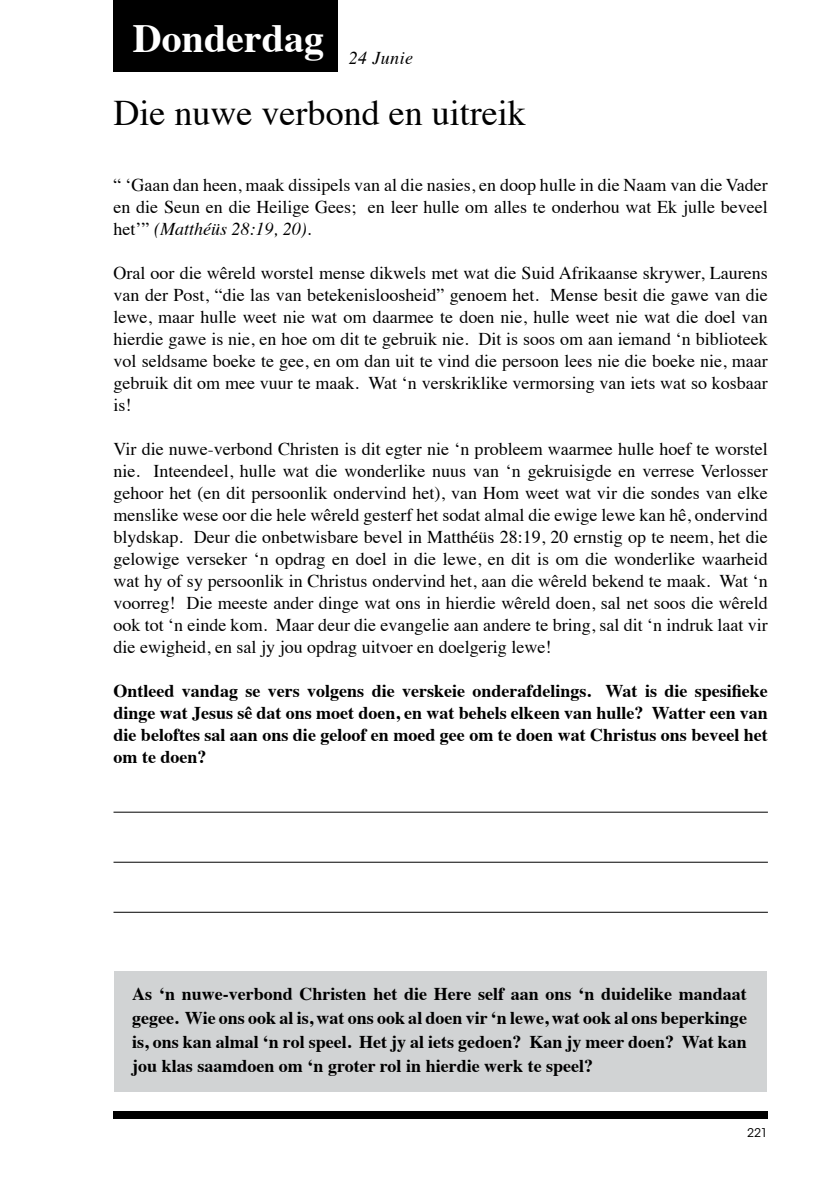
<style>
.page{position:relative;width:840px;height:1191px;background:#fff}
.page>*{position:absolute;margin:0;border:0;box-sizing:border-box;transform-origin:0 0}
.t1{font:700 40px "Times";color:#fff}
.t2{font:36px "Times";color:#000}
.t3{font:18px/22px "Times";color:#000;text-align:justify}
.t4{font:700 18px/24px "Times";color:#000;text-align:justify}
.t5{font:italic 18px "Times";letter-spacing:.02em;color:#000}
.t6{font:12px "ITC Avant Garde Std";color:#000}
.s1{font-style:italic}
</style>
<div class="page">
<div style="left:113px;top:1111px;width:654px;height:8px;background:#000"></div>
<div style="left:114px;top:971px;width:652px;height:120px;background:#d1d3d4"></div>
<div style="left:113px;top:0;width:225px;height:71px;background:#000"></div>
<hr style="left:113px;top:861px;width:654px;height:1px;background:#000">
<hr style="left:113px;top:911px;width:654px;height:1px;background:#000">
<hr style="left:113px;top:811px;width:654px;height:1px;background:#000">
<h1 class="t1" style="left:133px;top:0;width:193px">Donderdag</h1>
<p class="t5" style="left:349px;top:42px;width:66px">24 Junie</p>
<h2 class="t2" style="left:113px;top:80px;width:413px">Die nuwe verbond en uitreik</h2>
<p class="t3" style="left:113px;top:173px;width:655px">“ ‘Gaan dan heen, maak dissipels van al die nasies, en doop hulle in die Naam van die Vader en die Seun en die Heilige Gees; en leer hulle om alles te onderhou wat Ek julle beveel het’” <span class="s1">(Matthéüs 28:19, 20)</span>.</p>
<p class="t3" style="left:113px;top:261px;width:655px">Oral oor die wêreld worstel mense dikwels met wat die Suid Afrikaanse skrywer, Laurens van der Post, “die las van betekenisloosheid” genoem het. Mense besit die gawe van die lewe, maar hulle weet nie wat om daarmee te doen nie, hulle weet nie wat die doel van hierdie gawe is nie, en hoe om dit te gebruik nie. Dit is soos om aan iemand ‘n biblioteek vol seldsame boeke te gee, en om dan uit te vind die persoon lees nie die boeke nie, maar gebruik dit om mee vuur te maak. Wat ‘n verskriklike vermorsing van iets wat so kosbaar is!</p>
<p class="t3" style="left:113px;top:437px;width:655px">Vir die nuwe-verbond Christen is dit egter nie ‘n probleem waarmee hulle hoef te worstel nie. Inteendeel, hulle wat die wonderlike nuus van ‘n gekruisigde en verrese Verlosser gehoor het (en dit persoonlik ondervind het), van Hom weet wat vir die sondes van elke menslike wese oor die hele wêreld gesterf het sodat almal die ewige lewe kan hê, ondervind blydskap. Deur die onbetwisbare bevel in Matthéüs 28:19, 20 ernstig op te neem, het die gelowige verseker ‘n opdrag en doel in die lewe, en dit is om die wonderlike waarheid wat hy of sy persoonlik in Christus ondervind het, aan die wêreld bekend te maak. Wat ‘n voorreg! Die meeste ander dinge wat ons in hierdie wêreld doen, sal net soos die wêreld ook tot ‘n einde kom. Maar deur die evangelie aan andere te bring, sal dit ‘n indruk laat vir die ewigheid, en sal jy jou opdrag uitvoer en doelgerig lewe!</p>
<p class="t4" style="left:113px;top:678px;width:655px;line-height:22px">Ontleed vandag se vers volgens die verskeie onderafdelings. Wat is die spesifieke dinge wat Jesus sê dat ons moet doen, en wat behels elkeen van hulle? Watter een van die beloftes sal aan ons die geloof en moed gee om te doen wat Christus ons beveel het om te doen?</p>
<p class="t4" style="left:132px;top:980px;width:616px">As ‘n nuwe-verbond Christen het die Here self aan ons ‘n duidelike mandaat gegee. Wie ons ook al is, wat ons ook al doen vir ‘n lewe, wat ook al ons beperkinge is, ons kan almal ‘n rol speel. Het jy al iets gedoen? Kan jy meer doen? Wat kan jou klas saamdoen om ‘n groter rol in hierdie werk te speel?</p>
<p class="t6" style="left:746px;top:1125px;width:22px">221</p>
</div>
